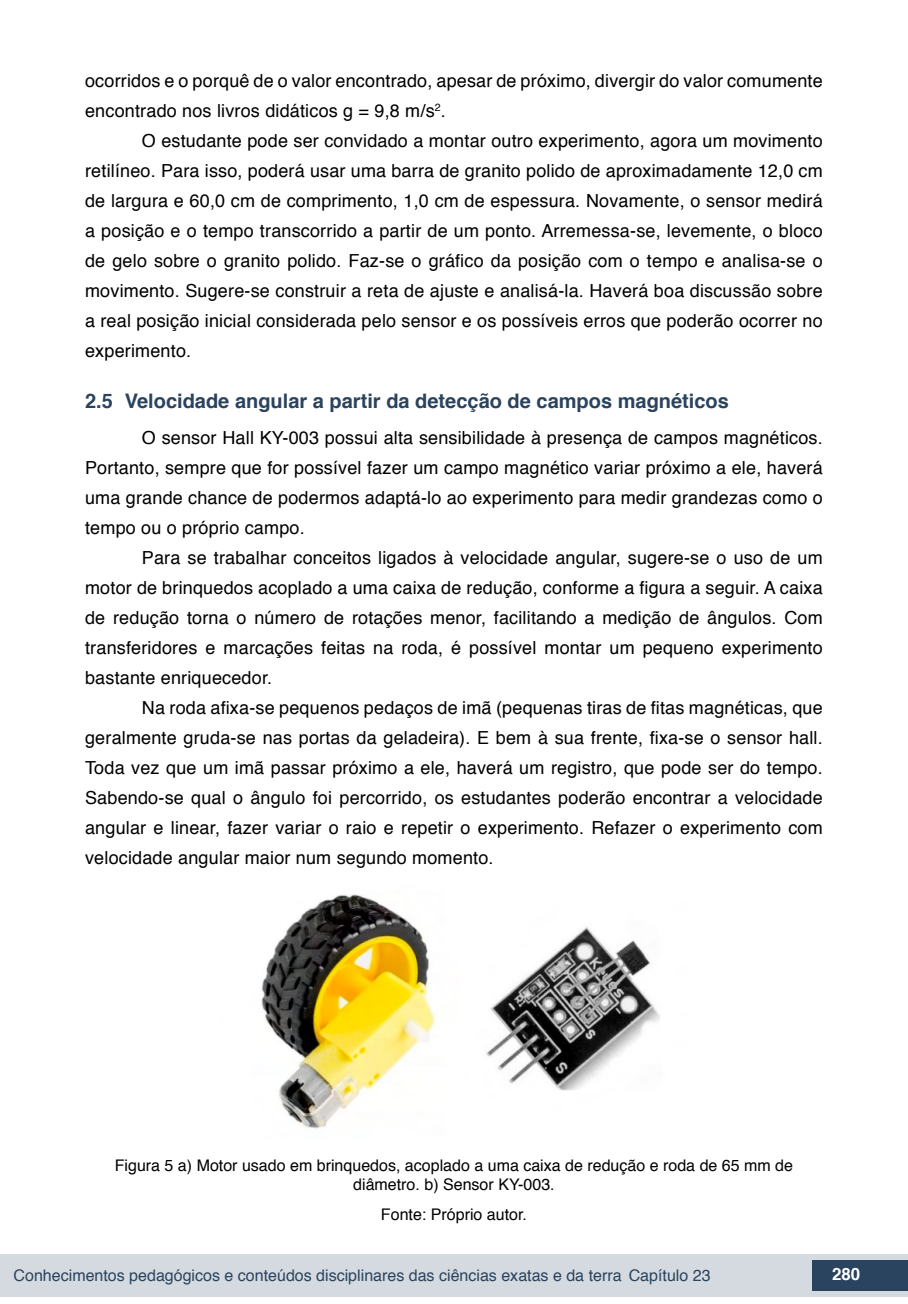
<style>
.page{position:relative;width:908px;height:1304px;background:#fff}
.page>*{position:absolute;margin:0;border:0;box-sizing:border-box;transform-origin:0 0}
.t1{font:700 20px "Helvetica";color:#2a435e}
.t2{font:18px/30px "Helvetica";letter-spacing:.01em;color:#000;text-align:justify}
.t3{font:700 16.8px "Helvetica";color:#fff}
.t4{font:16px/19.2px "Helvetica";color:#000;text-align:center}
.t5{font:16px "Helvetica";color:#2a435e}
</style>
<div class="page">
<div style="left:0;top:1254px;width:906px;height:43px;background:#d4dadf"></div>
<div style="left:812px;top:1261px;width:95px;height:30px;background:#2a435e"></div>
<img style="left:261px;top:894px;width:399px;height:235px">
<p class="t2" style="left:85px;top:66px;width:738px">ocorridos e o porquê de o valor encontrado, apesar de próximo, divergir do valor comumente encontrado nos livros didáticos g = 9,8 m/s<sup>2</sup>.</p>
<p class="t2" style="left:85px;top:126px;width:738px;text-indent:57px">O estudante pode ser convidado a montar outro experimento, agora um movimento retilíneo. Para isso, poderá usar uma barra de granito polido de aproximadamente 12,0 cm de largura e 60,0 cm de comprimento, 1,0 cm de espessura. Novamente, o sensor medirá a posição e o tempo transcorrido a partir de um ponto. Arremessa-se, levemente, o bloco de gelo sobre o granito polido. Faz-se o gráfico da posição com o tempo e analisa-se o movimento. Sugere-se construir a reta de ajuste e analisá-la. Haverá boa discussão sobre a real posição inicial considerada pelo sensor e os possíveis erros que poderão ocorrer no experimento.</p>
<p class="t1" style="left:85px;top:385px;width:645px">2.5 Velocidade angular a partir da detecção de campos magnéticos</p>
<p class="t2" style="left:85px;top:423px;width:738px;text-indent:57px">O sensor Hall KY-003 possui alta sensibilidade à presença de campos magnéticos.<br>Portanto, sempre que for possível fazer um campo magnético variar próximo a ele, haverá uma grande chance de podermos adaptá-lo ao experimento para medir grandezas como o tempo ou o próprio campo.</p>
<p class="t2" style="left:85px;top:543px;width:738px;text-indent:57px">Para se trabalhar conceitos ligados à velocidade angular, sugere-se o uso de um motor de brinquedos acoplado a uma caixa de redução, conforme a figura a seguir. A caixa de redução torna o número de rotações menor, facilitando a medição de ângulos. Com transferidores e marcações feitas na roda, é possível montar um pequeno experimento bastante enriquecedor.</p>
<p class="t2" style="left:85px;top:693px;width:738px;text-indent:57px">Na roda afixa-se pequenos pedaços de imã (pequenas tiras de fitas magnéticas, que geralmente gruda-se nas portas da geladeira). E bem à sua frente, fixa-se o sensor hall.<br>Toda vez que um imã passar próximo a ele, haverá um registro, que pode ser do tempo.<br>Sabendo-se qual o ângulo foi percorrido, os estudantes poderão encontrar a velocidade angular e linear, fazer variar o raio e repetir o experimento. Refazer o experimento com velocidade angular maior num segundo momento.</p>
<p class="t4" style="left:115px;top:1156px;width:679px">Figura 5 a) Motor usado em brinquedos, acoplado a uma caixa de redução e roda de 65 mm de diâmetro. b) Sensor KY-003.</p>
<p class="t4" style="left:381px;top:1206px;width:147px">Fonte: Próprio autor.</p>
<p class="t5" style="left:14px;top:1263px;width:698px">Conhecimentos pedagógicos e conteúdos disciplinares das ciências exatas e da terra Capítulo 23</p>
<p class="t3" style="left:831px;top:1261px;width:30px">280</p>
</div>
